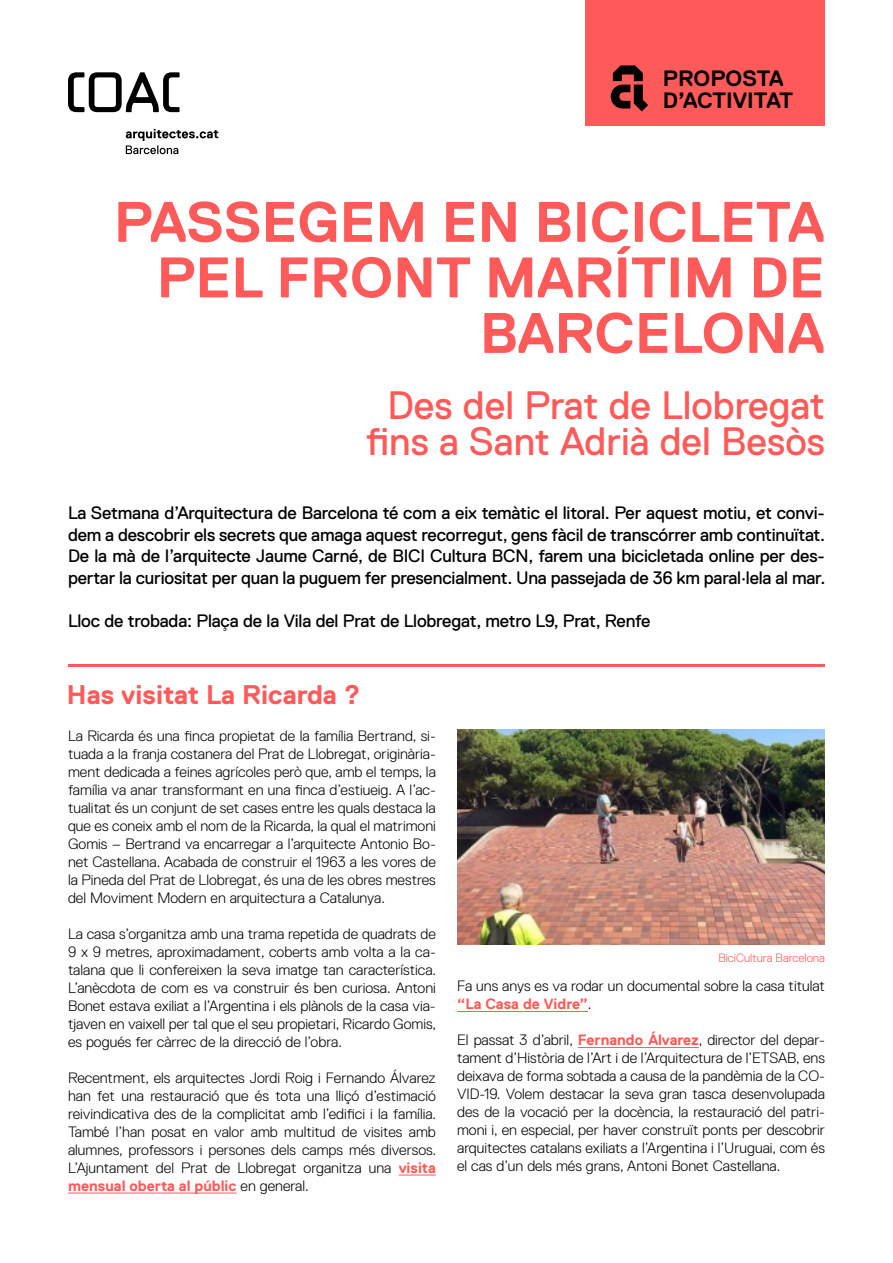
<style>
.page{position:relative;width:893px;height:1263px;background:#fff}
.page>*{position:absolute;margin:0;border:0;box-sizing:border-box;transform-origin:0 0}
.t1{font:700 57px/55.5px "Replica Pro";color:#ff5a5a;text-align:right}
.t2{font:39.6px/36px "Replica Pro";color:#ff5a5a;text-align:center}
.t3{font:700 27px "Replica Pro";color:#ff5a5a}
.t4{font:700 22.2px/21.9px "Replica Pro";color:#000}
.t5{font:18px/21.6px "Replica Pro";letter-spacing:-.01em;color:#000;text-align:justify}
.t6{font:300 15px/18px "Replica Pro";color:#000;text-align:justify}
.t7{font:300 12px "Replica Pro";color:#ff5a5a}
.s1{font-weight:700;color:#ff5a5a}
</style>
<div class="page">
<hr style="left:68px;top:664px;width:757px;height:2px;background:#ff5a5a">
<hr style="left:399px;top:1175px;width:37px;height:1px;background:#ff5a5a">
<hr style="left:68px;top:1193px;width:169px;height:1px;background:#ff5a5a">
<hr style="left:457px;top:1011px;width:131px;height:1px;background:#ff5a5a">
<hr style="left:578px;top:1047px;width:121px;height:1px;background:#ff5a5a">
<svg style="left:68px;top:72px;width:112px;height:40px"></svg>
<svg style="left:126px;top:129px;width:92px;height:25px"></svg>
<div style="left:586px;top:0;width:239px;height:125px;background:#ff5a5a"></div>
<svg style="left:610px;top:65px;width:38px;height:46px"></svg>
<img style="left:457px;top:729px;width:368px;height:215px">
<h3 class="t4" style="left:663px;top:68px;width:132px">PROPOSTA<br>D’ACTIVITAT</h3>
<h1 class="t1" style="left:114px;top:195px;width:712px">PASSEGEM EN BICICLETA<br>PEL FRONT MARÍTIM DE<br>BARCELONA</h1>
<h2 class="t2" style="left:366px;top:387px;width:460px">Des del Prat de Llobregat fins a Sant Adrià del Besòs</h2>
<p class="t5" style="left:68px;top:502px;width:759px">La Setmana d’Arquitectura de Barcelona té com a eix temàtic el litoral. Per aquest motiu, et convi&shy;dem a descobrir els secrets que amaga aquest recorregut, gens fàcil de transcórrer amb continuïtat.<br>De la mà de l’arquitecte Jaume Carné, de BICI Cultura BCN, farem una bicicletada online per des&shy;pertar la curiositat per quan la puguem fer presencialment. Una passejada de 36 km paral·lela al mar.</p>
<p class="t5" style="left:68px;top:610px;width:584px">Lloc de trobada: Plaça de la Vila del Prat de Llobregat, metro L9, Prat, Renfe</p>
<h3 class="t3" style="left:67px;top:679px;width:295px">Has visitat La Ricarda ?</h3>
<p class="t6" style="left:68px;top:727px;width:369px">La Ricarda és una finca propietat de la família Bertrand, si&shy;tuada a la franja costanera del Prat de Llobregat, originària&shy;ment dedicada a feines agrícoles però que, amb el temps, la família va anar transformant en una finca d’estiueig. A l’ac&shy;tualitat és un conjunt de set cases entre les quals destaca la que es coneix amb el nom de la Ricarda, la qual el matrimoni Gomis – Bertrand va encarregar a l’arquitecte Antonio Bo&shy;net Castellana. Acabada de construir el 1963 a les vores de la Pineda del Prat de Llobregat, és una de les obres mestres del Moviment Modern en arquitectura a Catalunya.</p>
<p class="t6" style="left:68px;top:925px;width:370px">La casa s’organitza amb una trama repetida de quadrats de 9 x 9 metres, aproximadament, coberts amb volta a la ca&shy;talana que li confereixen la seva imatge tan característica.<br>L’anècdota de com es va construir és ben curiosa. Antoni Bonet estava exiliat a l’Argentina i els plànols de la casa via&shy;tjaven en vaixell per tal que el seu propietari, Ricardo Gomis, es pogués fer càrrec de la direcció de l’obra.</p>
<p class="t6" style="left:68px;top:1069px;width:370px">Recentment, els arquitectes Jordi Roig i Fernando Álvarez han fet una restauració que és tota una lliçó d’estimació reivindicativa des de la complicitat amb l’edifici i la família.<br>També l’han posat en valor amb multitud de visites amb alumnes, professors i persones dels camps més diversos.<br>L’Ajuntament del Prat de Llobregat organitza una <span class="s1">visita mensual oberta al públic</span> en general.</p>
<p class="t7" style="left:718px;top:951px;width:108px">BiciCultura Barcelona</p>
<p class="t6" style="left:457px;top:977px;width:369px">Fa uns anys es va rodar un documental sobre la casa titulat <span class="s1">“La Casa de Vidre”</span>.</p>
<p class="t6" style="left:457px;top:1031px;width:369px">El passat 3 d’abril, <span class="s1">Fernando Álvarez</span>, director del depar&shy;tament d’Història de l’Art i de l’Arquitectura de l’ETSAB, ens deixava de forma sobtada a causa de la pandèmia de la CO-VID-19. Volem destacar la seva gran tasca desenvolupada des de la vocació per la docència, la restauració del patri&shy;moni i, en especial, per haver construït ponts per descobrir arquitectes catalans exiliats a l’Argentina i l’Uruguai, com és el cas d’un dels més grans, Antoni Bonet Castellana.</p>
</div>
